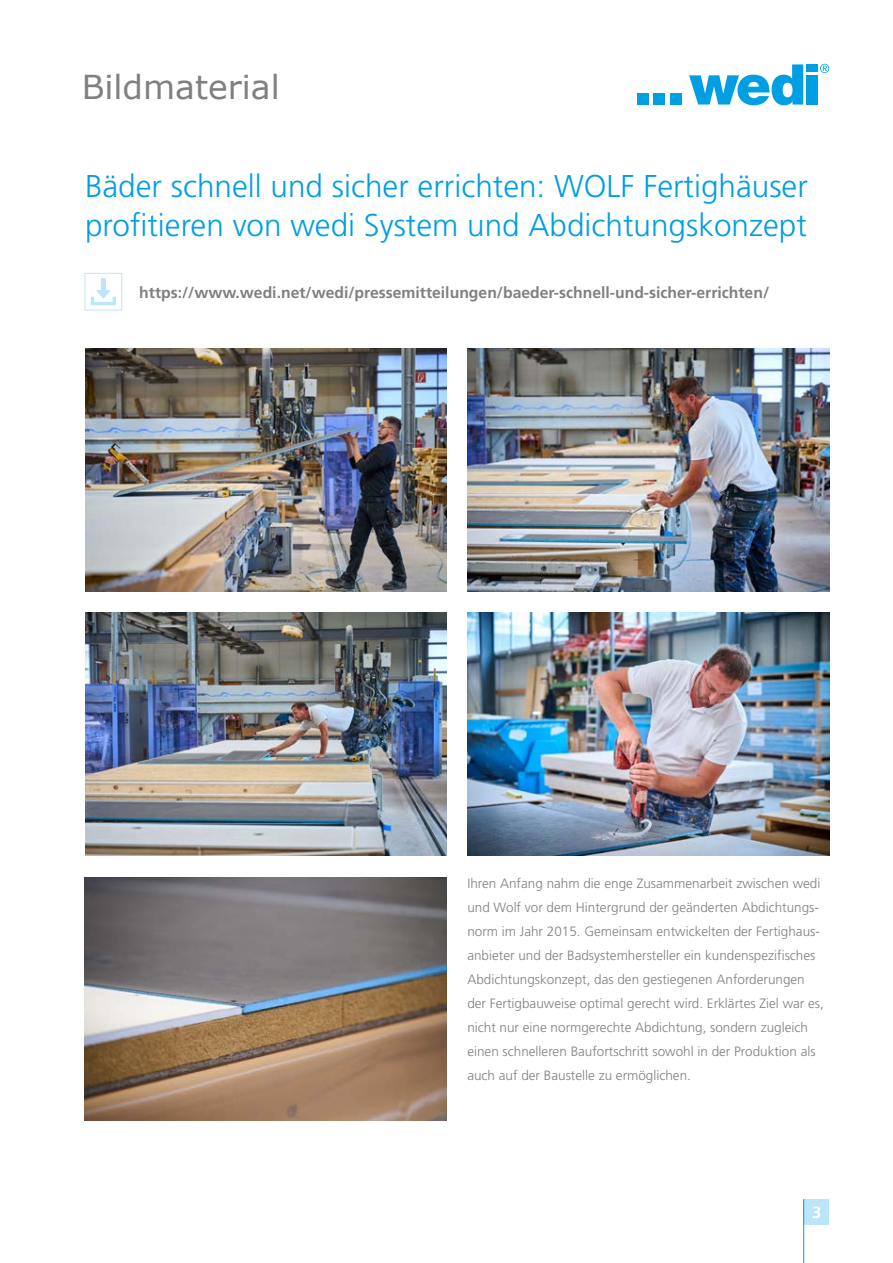
<style>
.page{position:relative;width:893px;height:1263px;background:#fff}
.page>*{position:absolute;margin:0;border:0;box-sizing:border-box;transform-origin:0 0}
.t1{font:33px "Verdana";color:#808080}
.t2{font:300 31.5px/39px "Frutiger LT Std";color:#009ee3}
.t3{font:700 16.5px "Frutiger LT Std";color:#fff}
.t4{font:700 15.75px "Frutiger LT Std";color:#808080}
.t5{font:300 13.5px/24px "Frutiger LT Std";color:#808080}
</style>
<div class="page">
<div style="left:804px;top:1199px;width:25px;height:26px;background:#bce4fa"></div>
<hr style="left:803px;top:1199px;width:1px;height:64px;background:#009ee3">
<img style="left:85px;top:349px;width:361px;height:243px">
<img style="left:85px;top:612px;width:361px;height:244px">
<img style="left:85px;top:877px;width:361px;height:243px">
<img style="left:468px;top:612px;width:361px;height:244px">
<img style="left:468px;top:349px;width:361px;height:243px">
<div style="left:637px;top:93px;width:11px;height:12px;background:#009ee3"></div>
<div style="left:654px;top:93px;width:11px;height:12px;background:#009ee3"></div>
<div style="left:670px;top:93px;width:11px;height:12px;background:#009ee3"></div>
<svg style="left:820px;top:64px;width:9px;height:9px"></svg>
<svg style="left:689px;top:64px;width:114px;height:41px"></svg>
<div style="left:806px;top:64px;width:11px;height:8px;background:#009ee3"></div>
<div style="left:806px;top:75px;width:11px;height:30px;background:#009ee3"></div>
<div style="left:85px;top:273px;width:37px;height:37px;border:1px solid #bce4fa"></div>
<svg style="left:91px;top:278px;width:25px;height:27px"></svg>
<h1 class="t1" style="left:82px;top:66px;width:199px">Bildmaterial</h1>
<h2 class="t2" style="left:85px;top:167px;width:724px">Bäder schnell und sicher errichten: WOLF Fertighäuser profitieren von wedi System und Abdichtungskonzept</h2>
<p class="t4" style="left:139px;top:283px;width:631px">https://www.wedi.net/wedi/pressemitteilungen/baeder-schnell-und-sicher-errichten/</p>
<p class="t5" style="left:467px;top:871px;width:358px">Ihren Anfang nahm die enge Zusammenarbeit zwischen wedi und Wolf vor dem Hintergrund der geänderten Abdichtungs&shy;norm im Jahr 2015. Gemeinsam entwickelten der Fertighaus&shy;anbieter und der Badsystemhersteller ein kundenspezifisches Abdichtungskonzept, das den gestiegenen Anforderungen der Fertigbauweise optimal gerecht wird. Erklärtes Ziel war es, nicht nur eine normgerechte Abdichtung, sondern zugleich einen schnelleren Baufortschritt sowohl in der Produktion als auch auf der Baustelle zu ermöglichen.</p>
<p class="t3" style="left:812px;top:1202px;width:11px">3</p>
</div>
